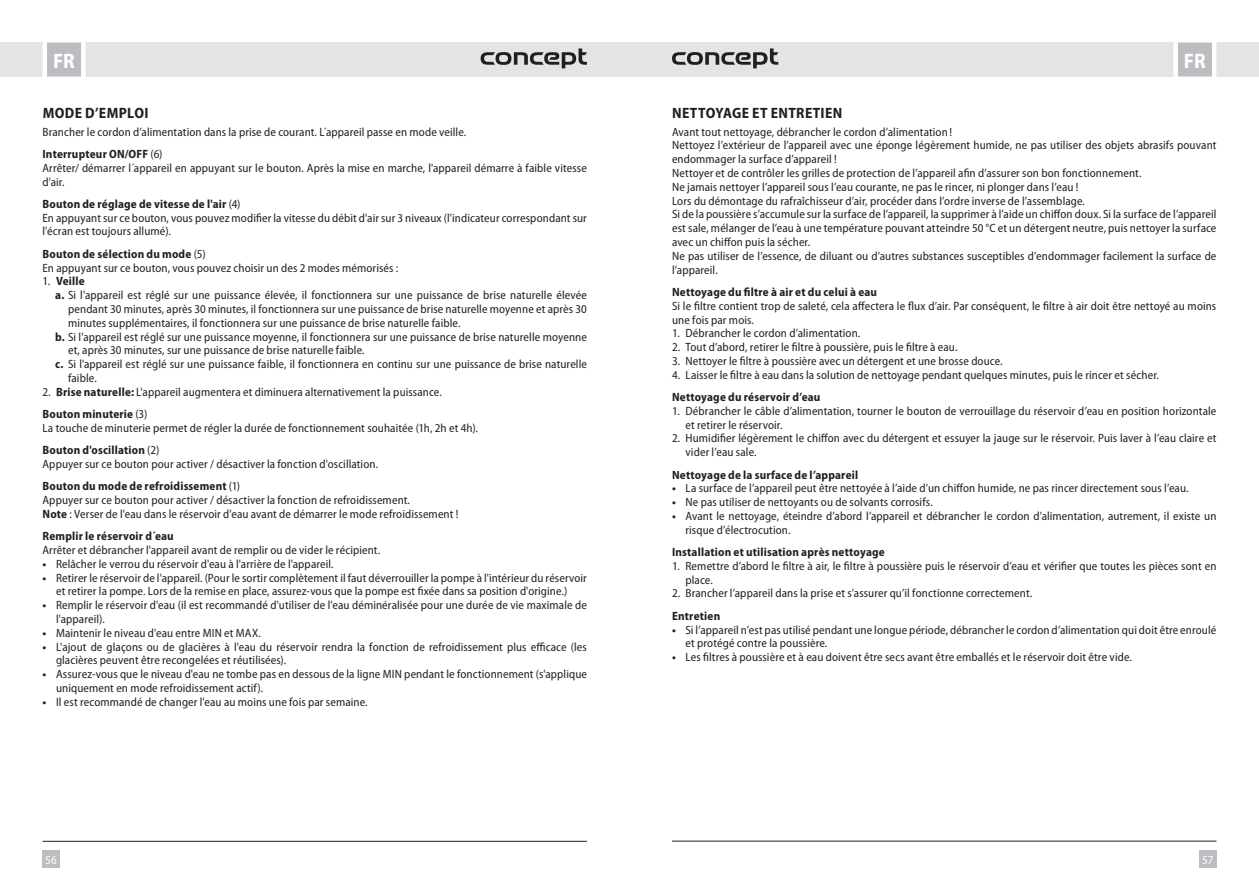
<style>
.page{position:relative;width:1259px;height:893px;background:#fff}
.page>*{position:absolute;margin:0;border:0;box-sizing:border-box;transform-origin:0 0}
.t1{font:700 semi-condensed 21px "Myriad Pro";color:#fff}
.t2{font:700 semi-condensed 15px "Myriad Pro";letter-spacing:.025em;color:#231f20}
.t3{font:semi-condensed 12px/13.8px "Myriad Pro";letter-spacing:.01em;color:#231f20}
.t4{font:700 semi-condensed 12px "Myriad Pro";letter-spacing:.015em;color:#231f20}
.t5{font:semi-condensed 12px "Myriad Pro";color:#fff}
.s1{font-weight:700}
.s2{font-weight:400}
</style>
<div class="page">
<div style="left:629px;top:43px;width:630px;height:34px;background:#e4e4e4"></div>
<div style="left:0;top:43px;width:629px;height:34px;background:#e4e4e4"></div>
<div style="left:43px;top:850px;width:17px;height:17px;background:#bcbdc0"></div>
<div style="left:1199px;top:850px;width:17px;height:17px;background:#bcbdc0"></div>
<svg style="left:1171px;top:42px;width:47px;height:35px;background:#cdced0"></svg>
<svg style="left:40px;top:42px;width:48px;height:35px;background:#ceced0"></svg>
<hr style="left:672px;top:841px;width:544px;height:1px;background:#231f20">
<hr style="left:43px;top:841px;width:544px;height:1px;background:#231f20">
<svg style="left:480px;top:48px;width:107px;height:20px"></svg>
<svg style="left:672px;top:48px;width:106px;height:20px"></svg>
<h1 class="t1" style="left:53px;top:48px;width:23px">FR</h1>
<h1 class="t1" style="left:1184px;top:48px;width:23px">FR</h1>
<p class="t2" style="left:43px;top:103px;width:107px">MODE D’EMPLOI</p>
<p class="t3" style="left:43px;top:120px;width:425px;line-height:22.4px">Brancher le cordon d’alimentation dans la prise de courant. L´appareil passe en mode veille.<br><span class="s1">Interrupteur ON/OFF</span> (6)</p>
<p class="t3" style="left:43px;top:161px;width:546px">Arrêter/ démarrer l´appareil en appuyant sur le bouton. Après la mise en marche, l'appareil démarre à faible vitesse d'air.</p>
<p class="t3" style="left:43px;top:197px;width:546px"><span class="s1">Bouton de réglage de vitesse de l'air</span> (4)<br>En appuyant sur ce bouton, vous pouvez modifier la vitesse du débit d'air sur 3 niveaux (l'indicateur correspondant sur l'écran est toujours allumé).</p>
<p class="t3" style="left:43px;top:247px;width:357px"><span class="s1">Bouton de sélection du mode</span> (5)<br>En appuyant sur ce bouton, vous pouvez choisir un des 2 modes mémorisés :</p>
<p class="t4" style="left:43px;top:274px;width:44px"><span class="s2">1.</span> Veille</p>
<p class="t3" style="left:55px;top:288px;width:533px"><span class="s1">a.</span> Si l'appareil est réglé sur une puissance élevée, il fonctionnera sur une puissance de brise naturelle élevée</p>
<p class="t3" style="left:68px;top:302px;width:520px">pendant 30 minutes, après 30 minutes, il fonctionnera sur une puissance de brise naturelle moyenne et après 30</p>
<p class="t3" style="left:68px;top:316px;width:394px">minutes supplémentaires, il fonctionnera sur une puissance de brise naturelle faible.</p>
<p class="t3" style="left:55px;top:329px;width:533px"><span class="s1">b.</span> Si l'appareil est réglé sur une puissance moyenne, il fonctionnera sur une puissance de brise naturelle moyenne</p>
<p class="t3" style="left:68px;top:343px;width:298px">et, après 30 minutes, sur une puissance de brise naturelle faible.</p>
<p class="t3" style="left:55px;top:357px;width:533px"><span class="s1">c.</span> Si l'appareil est réglé sur une puissance faible, il fonctionnera en continu sur une puissance de brise naturelle</p>
<p class="t3" style="left:68px;top:371px;width:30px">faible.</p>
<p class="t3" style="left:43px;top:380px;width:401px;line-height:22.4px">2. <span class="s1">Brise naturelle:</span> L'appareil augmentera et diminuera alternativement la puissance.<br><span class="s1">Bouton minuterie</span> (3)</p>
<p class="t3" style="left:43px;top:416px;width:437px;line-height:22.4px">La touche de minuterie permet de régler la durée de fonctionnement souhaitée (1h, 2h et 4h).<br><span class="s1">Bouton d'oscillation</span> (2)</p>
<p class="t3" style="left:43px;top:453px;width:337px;line-height:22.4px">Appuyer sur ce bouton pour activer / désactiver la fonction d'oscillation.<br><span class="s1">Bouton du mode de refroidissement</span> (1)</p>
<p class="t3" style="left:43px;top:493px;width:417px">Appuyer sur ce bouton pour activer / désactiver la fonction de refroidissement.<br><span class="s1">Note</span> : Verser de l'eau dans le réservoir d'eau avant de démarrer le mode refroidissement !</p>
<p class="t4" style="left:43px;top:528px;width:133px">Remplir le réservoir d´eau</p>
<p class="t3" style="left:43px;top:543px;width:339px">Arrêter et débrancher l'appareil avant de remplir ou de vider le récipient.</p>
<p class="t3" style="left:43px;top:557px;width:293px"><span class="s1">•</span> Relâcher le verrou du réservoir d'eau à l'arrière de l'appareil.</p>
<p class="t3" style="left:43px;top:570px;width:546px;text-align:center"><span class="s1">•</span> Retirer le réservoir de l'appareil. (Pour le sortir complètement il faut déverrouiller la pompe à l'intérieur du réservoir et retirer la pompe. Lors de la remise en place, assurez-vous que la pompe est fixée dans sa position d'origine.)</p>
<p class="t3" style="left:56px;top:598px;width:532px;text-indent:-14px"><span class="s1">•</span> Remplir le réservoir d'eau (il est recommandé d'utiliser de l'eau déminéralisée pour une durée de vie maximale de l'appareil).</p>
<p class="t3" style="left:43px;top:626px;width:220px"><span class="s1">•</span> Maintenir le niveau d'eau entre MIN et MAX.</p>
<p class="t3" style="left:56px;top:639px;width:532px;text-indent:-14px"><span class="s1">•</span> L'ajout de glaçons ou de glacières à l'eau du réservoir rendra la fonction de refroidissement plus efficace (les glacières peuvent être recongelées et réutilisées).</p>
<p class="t3" style="left:56px;top:667px;width:532px;text-indent:-14px"><span class="s1">•</span> Assurez-vous que le niveau d'eau ne tombe pas en dessous de la ligne MIN pendant le fonctionnement (s'applique uniquement en mode refroidissement actif).</p>
<p class="t3" style="left:43px;top:695px;width:327px"><span class="s1">•</span> Il est recommandé de changer l'eau au moins une fois par semaine.</p>
<p class="t2" style="left:672px;top:103px;width:172px">NETTOYAGE ET ENTRETIEN</p>
<p class="t3" style="left:672px;top:125px;width:546px">Avant tout nettoyage, débrancher le cordon d’alimentation!<br>Nettoyez l’extérieur de l’appareil avec une éponge légèrement humide, ne pas utiliser des objets abrasifs pouvant endommager la surface d’appareil !<br>Nettoyer et de contrôler les grilles de protection de l’appareil afin d’assurer son bon fonctionnement.<br>Ne jamais nettoyer l’appareil sous l’eau courante, ne pas le rincer, ni plonger dans l’eau !<br>Lors du démontage du rafraîchisseur d’air, procéder dans l’ordre inverse de l’assemblage.<br>Si de la poussière s’accumule sur la surface de l’appareil, la supprimer à l’aide un chiffon doux. Si la surface de l’appareil est sale, mélanger de l’eau à une température pouvant atteindre 50 °C et un détergent neutre, puis nettoyer la surface avec un chiffon puis la sécher.<br>Ne pas utiliser de l’essence, de diluant ou d’autres substances susceptibles d’endommager facilement la surface de l’appareil.</p>
<p class="t4" style="left:672px;top:284px;width:206px">Nettoyage du filtre à air et du celui à eau</p>
<p class="t3" style="left:672px;top:299px;width:546px">Si le filtre contient trop de saleté, cela affectera le flux d’air. Par conséquent, le filtre à air doit être nettoyé au moins une fois par mois.</p>
<p class="t3" style="left:672px;top:326px;width:190px">1. Débrancher le cordon d’alimentation.</p>
<p class="t3" style="left:672px;top:340px;width:287px">2. Tout d’abord, retirer le filtre à poussière, puis le filtre à eau.</p>
<p class="t3" style="left:672px;top:354px;width:332px">3. Nettoyer le filtre à poussière avec un détergent et une brosse douce.</p>
<p class="t3" style="left:672px;top:368px;width:488px">4. Laisser le filtre à eau dans la solution de nettoyage pendant quelques minutes, puis le rincer et sécher.</p>
<p class="t4" style="left:672px;top:389px;width:150px">Nettoyage du réservoir d’eau</p>
<p class="t3" style="left:685px;top:404px;width:532px;text-indent:-14px">1. Débrancher le câble d’alimentation, tourner le bouton de verrouillage du réservoir d’eau en position horizontale et retirer le réservoir.</p>
<p class="t3" style="left:685px;top:431px;width:532px;text-indent:-14px">2. Humidifier légèrement le chiffon avec du détergent et essuyer la jauge sur le réservoir. Puis laver à l’eau claire et vider l’eau sale.</p>
<p class="t4" style="left:672px;top:467px;width:188px">Nettoyage de la surface de l’appareil</p>
<p class="t3" style="left:672px;top:481px;width:518px"><span class="s1">•</span> La surface de l’appareil peut être nettoyée à l’aide d’un chiffon humide, ne pas rincer directement sous l’eau.</p>
<p class="t3" style="left:672px;top:495px;width:262px"><span class="s1">•</span> Ne pas utiliser de nettoyants ou de solvants corrosifs.</p>
<p class="t3" style="left:685px;top:509px;width:532px;text-indent:-14px"><span class="s1">•</span> Avant le nettoyage, éteindre d’abord l’appareil et débrancher le cordon d’alimentation, autrement, il existe un risque d’électrocution.</p>
<p class="t4" style="left:672px;top:544px;width:214px">Installation et utilisation après nettoyage</p>
<p class="t3" style="left:685px;top:559px;width:532px;text-indent:-14px">1. Remettre d’abord le filtre à air, le filtre à poussière puis le réservoir d’eau et vérifier que toutes les pièces sont en place.</p>
<p class="t3" style="left:672px;top:586px;width:362px">2. Brancher l’appareil dans la prise et s’assurer qu’il fonctionne correctement.</p>
<p class="t4" style="left:672px;top:608px;width:50px">Entretien</p>
<p class="t3" style="left:685px;top:622px;width:532px;text-indent:-14px"><span class="s1">•</span> Si l’appareil n’est pas utilisé pendant une longue période, débrancher le cordon d’alimentation qui doit être enroulé et protégé contre la poussière.</p>
<p class="t3" style="left:672px;top:650px;width:461px"><span class="s1">•</span> Les filtres à poussière et à eau doivent être secs avant être emballés et le réservoir doit être vide.</p>
<p class="t5" style="left:45px;top:852px;width:13px">56</p>
<p class="t5" style="left:1202px;top:852px;width:13px">57</p>
</div>
